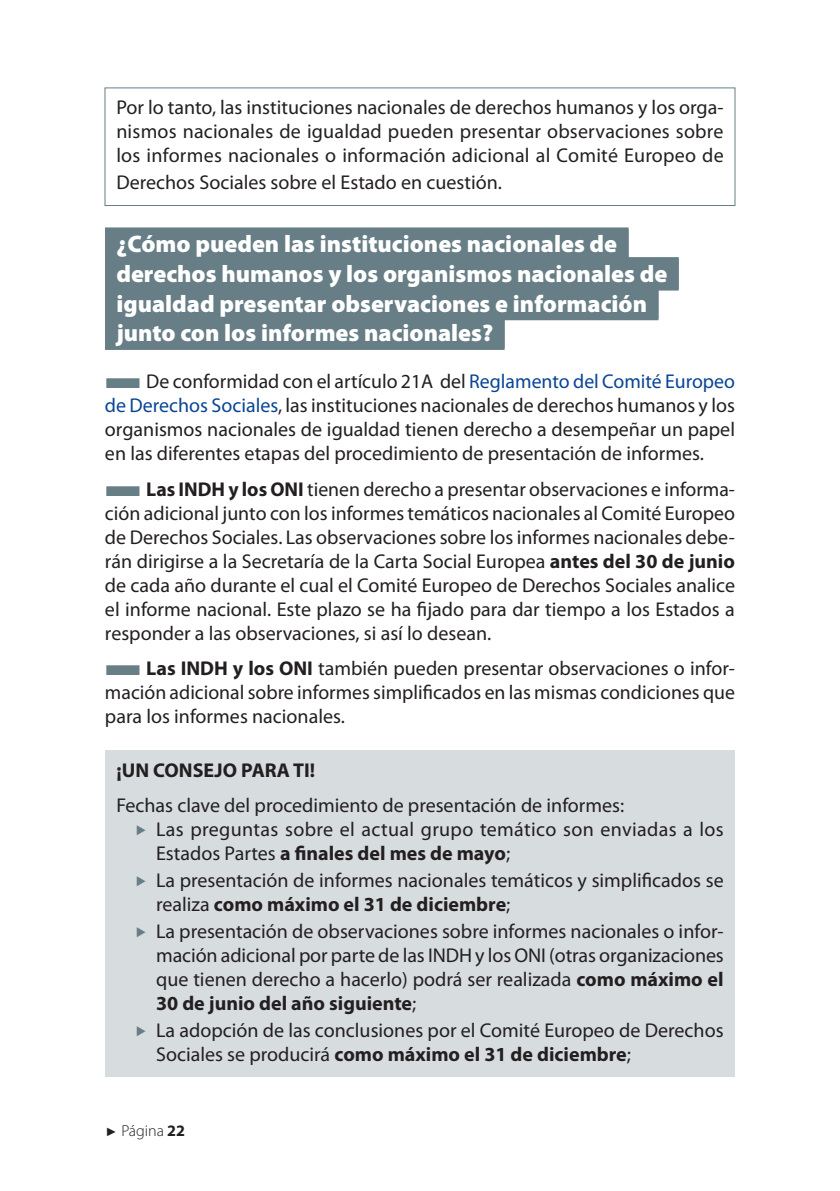
<style>
.page{position:relative;width:840px;height:1191px;background:#fff}
.page>*{position:absolute;margin:0;border:0;box-sizing:border-box;transform-origin:0 0}
.t1{font:900 24px/29.6px "Myriad Pro";color:#fff}
.t2{font:20px/24px "Myriad Pro";color:#231f20;text-align:justify}
.t3{font:700 20px "Myriad Pro";color:#231f20}
.t4{font:300 16px "Myriad Pro";color:#231f20}
.s1{color:#677e86}
.s2{color:#094594}
.s3{font-weight:700}
.s4{font-family:"Arial";font-weight:400;font-size:12px}
</style>
<div class="page">
<div style="left:104px;top:87px;width:631px;height:119px;border:1px solid #677e86"></div>
<div style="left:105px;top:227px;width:523px;height:32px;background:#677e86"></div>
<div style="left:105px;top:257px;width:573px;height:32px;background:#677e86"></div>
<div style="left:105px;top:287px;width:553px;height:32px;background:#677e86"></div>
<div style="left:105px;top:318px;width:399px;height:32px;background:#677e86"></div>
<div style="left:105px;top:750px;width:629px;height:43px;background:#d7dcdf"></div>
<div style="left:105px;top:785px;width:629px;height:43px;background:#d7dcdf"></div>
<div style="left:105px;top:809px;width:629px;height:67px;background:#d7dcdf"></div>
<div style="left:105px;top:860px;width:629px;height:67px;background:#d7dcdf"></div>
<div style="left:105px;top:911px;width:629px;height:115px;background:#d7dcdf"></div>
<div style="left:105px;top:1010px;width:629px;height:67px;background:#d7dcdf"></div>
<p class="t2" style="left:116px;top:95px;width:608px">Por lo tanto, las instituciones nacionales de derechos humanos y los orga&shy;nismos nacionales de igualdad pueden presentar observaciones sobre los informes nacionales o información adicional al Comité Europeo de</p>
<p class="t2" style="left:116px;top:170px;width:387px">Derechos Sociales sobre el Estado en cuestión.</p>
<p class="t1" style="left:116px;top:228px;width:552px">¿Cómo pueden las instituciones nacionales de derechos humanos y los organismos nacionales de igualdad presentar observaciones e información junto con los informes nacionales?</p>
<p class="t2" style="left:105px;top:369px;width:631px"><span class="s1">■</span>De conformidad con el artículo 21A del <span class="s2">Reglamento del Comité Europeo de Derechos Sociales</span>, las instituciones nacionales de derechos humanos y los organismos nacionales de igualdad tienen derecho a desempeñar un papel en las diferentes etapas del procedimiento de presentación de informes.</p>
<p class="t2" style="left:105px;top:476px;width:631px"><span class="s1">■</span><span class="s3">Las INDH y los ONI</span> tienen derecho a presentar observaciones e informa&shy;ción adicional junto con los informes temáticos nacionales al Comité Europeo de Derechos Sociales. Las observaciones sobre los informes nacionales debe&shy;rán dirigirse a la Secretaría de la Carta Social Europea <span class="s3">antes del 30 de junio </span>de cada año durante el cual el Comité Europeo de Derechos Sociales analice el informe nacional. Este plazo se ha fijado para dar tiempo a los Estados a responder a las observaciones, si así lo desean.</p>
<p class="t2" style="left:105px;top:656px;width:631px"><span class="s1">■</span><span class="s3">Las INDH y los ONI</span> también pueden presentar observaciones o infor&shy;mación adicional sobre informes simplificados en las mismas condiciones que para los informes nacionales.</p>
<p class="t3" style="left:116px;top:757px;width:200px">¡UN CONSEJO PARA TI!</p>
<p class="t2" style="left:156px;top:793px;width:569px;text-align:left;text-indent:-40px">Fechas clave del procedimiento de presentación de informes:<br>Las preguntas sobre el actual grupo temático son enviadas a los<br>Estados Partes <span class="s3">a finales del mes de mayo</span>;</p>
<p class="t2" style="left:156px;top:867px;width:568px">La presentación de informes nacionales temáticos y simplificados se realiza <span class="s3">como máximo el 31 de diciembre</span>;</p>
<p class="t2" style="left:156px;top:918px;width:569px">La presentación de observaciones sobre informes nacionales o infor&shy;mación adicional por parte de las INDH y los ONI (otras organizaciones que tienen derecho a hacerlo) podrá ser realizada <span class="s3">como máximo el 30 de junio del año siguiente</span>;</p>
<p class="t2" style="left:156px;top:1017px;width:568px">La adopción de las conclusiones por el Comité Europeo de Derechos<br>Sociales se producirá <span class="s3">como máximo el 31 de diciembre</span>;</p>
<p class="t4" style="left:105px;top:1121px;width:81px"><span class="s4">►</span> Página <span class="s3">22</span></p>
</div>
